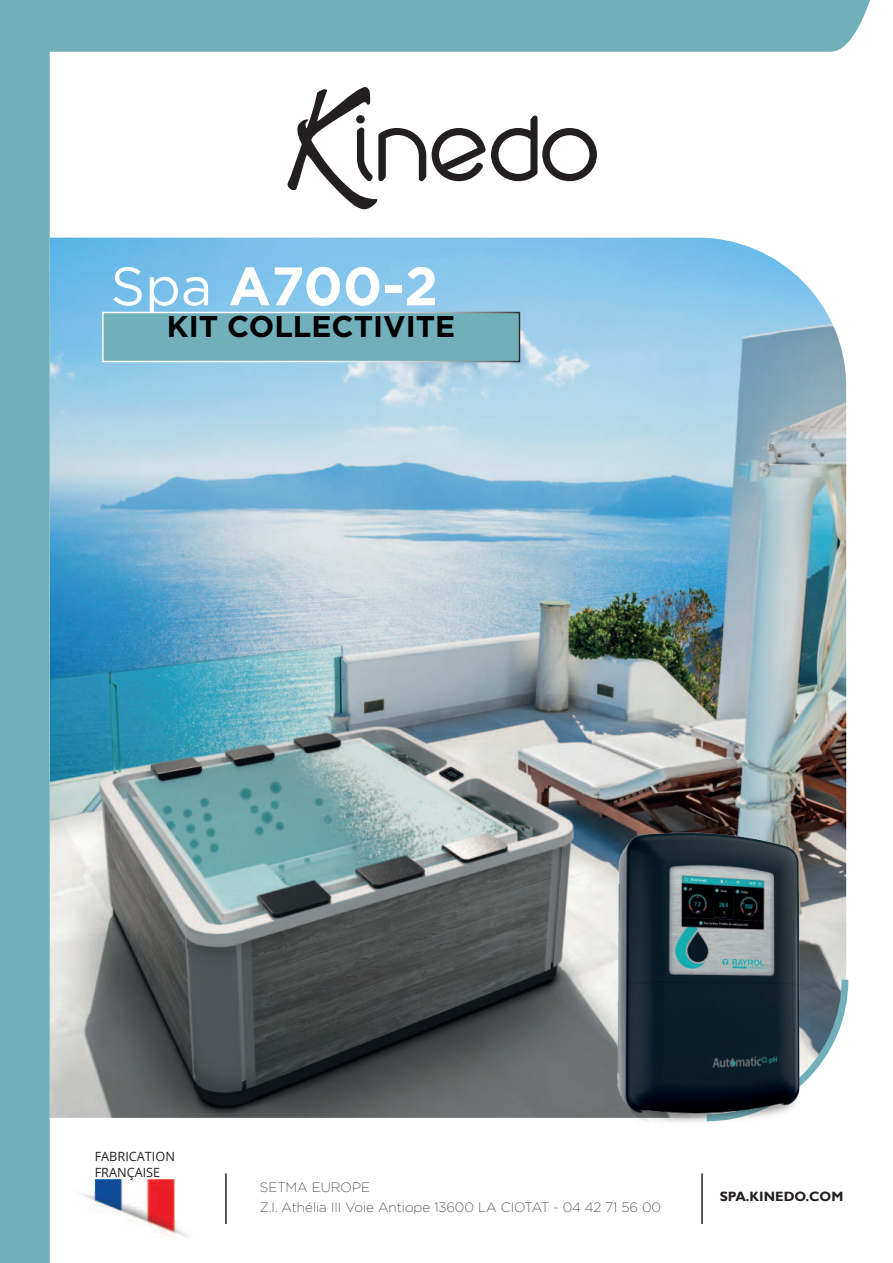
<style>
.page{position:relative;width:893px;height:1263px;background:#fff}
.page>*{position:absolute;margin:0;border:0;box-sizing:border-box;transform-origin:0 0}
.t1{font:700 54px "Gotham";color:#fff}
.t2{font:700 30px "Gotham";color:#000}
.t3{font:200 13.5px/20.5px "Gotham";color:#231f20}
.t4{font:700 13.5px "Gill Sans";color:#231f20}
.t5{font:12.75px/15.3px "Open Sans";color:#231f20}
.s1{font-weight:400}
</style>
<div class="page">
<img style="left:0;top:0;width:870px;height:1263px">
<svg style="left:843px;top:973px;width:9px;height:152px"></svg>
<hr style="left:225px;top:1173px;width:2px;height:51px;background:#231f20">
<hr style="left:701px;top:1173px;width:2px;height:51px;background:#231f20">
<div style="left:103px;top:312px;width:416px;height:50px;background:#71b0ba"></div>
<div style="left:102px;top:312px;width:418px;height:50px;border:2px solid #fff"></div>
<img style="left:570px;top:800px;width:273px;height:352px">
<img style="left:64px;top:1177px;width:139px;height:73px">
<h1 class="t1" style="left:111px;top:256px;width:329px"><span class="s1">Spa</span> A700-2</h1>
<h2 class="t2" style="left:167px;top:310px;width:290px">KIT COLLECTIVITE</h2>
<p class="t5" style="left:95px;top:1150px;width:82px">FABRICATION<br>FRANÇAISE</p>
<p class="t3" style="left:260px;top:1177px;width:403px">SETMA EUROPE<br>Z.I. Athélia III Voie Antiope 13600 LA CIOTAT - 04 42 71 56 00</p>
<p class="t4" style="left:720px;top:1190px;width:125px">SPA.KINEDO.COM</p>
</div>
